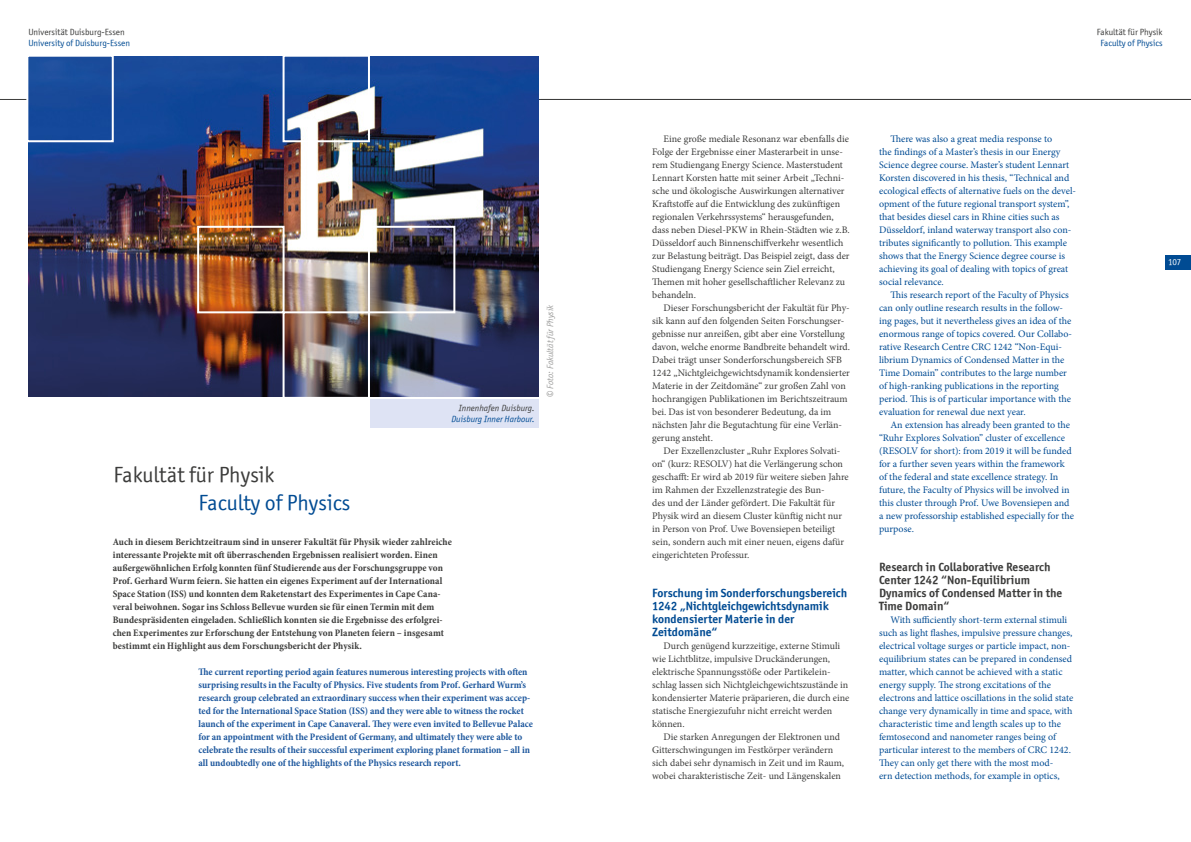
<style>
.page{position:relative;width:1191px;height:842px;background:#fff}
.page>*{position:absolute;margin:0;border:0;box-sizing:border-box;transform-origin:0 0}
.t1{font:22px "Officina Sans ITCTT Book";color:#3c3c3b}
.t2{font:22px "Officina Sans ITCTT Book";color:#004b93}
.t3{font:12px/13px "Officina Sans ITCTT Bold";color:#004b93}
.t4{font:12px/13px "Officina Sans ITCTT Bold";color:#3c3c3b}
.t5{font:10px/13px "Minion Pro";color:#004b93}
.t6{font:10px/13px "Minion Pro";color:#3c3c3b}
.t7{font:700 condensed 10px/13px "Minion Pro";letter-spacing:.005em;color:#3c3c3b}
.t8{font:700 condensed 10px/13px "Minion Pro";color:#1d579d}
.t9{font:9px "Officina Sans ITCTT Book";color:#3c3c3b}
.t10{font:9px "Officina Sans ITCTT Book";color:#004b93}
.t11{font:italic 9px "Officina Sans ITCTT Book";color:#9d9d9c}
.t12{font:italic 9px "Officina Sans ITCTT Book";color:#004b93}
.t13{font:italic 9px "Officina Sans ITCTT Book";color:#3c3c3b}
.t14{font:9px "Officina Sans ITCTT Book";color:#fff}
.s1{font-style:normal}
</style>
<div class="page">
<div style="left:370px;top:399px;width:169px;height:28px;background:#dee3f4"></div>
<div style="left:1164px;top:255px;width:27px;height:14px;background:#004b93"></div>
<hr style="left:541px;top:99px;width:650px;height:1px;background:#3c3c3b">
<hr style="left:0;top:99px;width:595px;height:1px;background:#3c3c3b">
<img style="left:28px;top:57px;width:511px;height:340px">
<div style="left:26px;top:55px;width:88px;height:87px;border:2px solid #fff"></div>
<div style="left:197px;top:226px;width:87px;height:87px;border:2px solid #fff"></div>
<div style="left:282px;top:55px;width:88px;height:87px;border:2px solid #fff"></div>
<div style="left:282px;top:311px;width:88px;height:88px;border:2px solid #fff"></div>
<div style="left:368px;top:226px;width:87px;height:87px;border:2px solid #fff"></div>
<p class="t9" style="left:28px;top:27px;width:98px">Universität Duisburg-Essen</p>
<p class="t10" style="left:28px;top:38px;width:103px">University of Duisburg-Essen</p>
<p class="t13" style="left:459px;top:403px;width:77px">Innenhafen Duisburg.</p>
<p class="t12" style="left:451px;top:414px;width:85px">Duisburg Inner Harbour.</p>
<p class="t11" style="left:545px;top:397px;width:93px;rotate:-90deg"><span class="s1">©</span> Foto: Fakultät für Physik</p>
<h1 class="t1" style="left:113px;top:462px;width:162px">Fakultät für Physik</h1>
<h1 class="t2" style="left:198px;top:490px;width:153px">Faculty of Physics</h1>
<p class="t7" style="left:113px;top:535px;width:340px">Auch in diesem Berichtzeitraum sind in unserer Fakultät für Physik wieder zahlreiche interessante Projekte mit oft überraschenden Ergebnissen realisiert worden. Einen außergewöhnlichen Erfolg konnten fünf Studierende aus der Forschungsgruppe von Prof. Gerhard Wurm feiern. Sie hatten ein eigenes Experiment auf der International Space Station (ISS) und konnten dem Raketenstart des Experimentes in Cape Cana&shy;veral beiwohnen. Sogar ins Schloss Bellevue wurden sie für einen Termin mit dem Bundespräsidenten eingeladen. Schließlich konnten sie die Ergebnisse des erfolgrei&shy;chen Experimentes zur Erforschung der Entstehung von Planeten feiern – insgesamt bestimmt ein Highlight aus dem Forschungsbericht der Physik.</p>
<p class="t8" style="left:198px;top:665px;width:336px">The current reporting period again features numerous interesting projects with often surprising results in the Faculty of Physics. Five students from Prof. Gerhard Wurm’s research group celebrated an extraordinary success when their experiment was accep&shy;ted for the International Space Station (ISS) and they were able to witness the rocket launch of the experiment in Cape Canaveral. They were even invited to Bellevue Palace for an appointment with the President of Germany, and ultimately they were able to celebrate the results of their successful experiment exploring planet formation – all in all undoubtedly one of the highlights of the Physics research report.</p>
<p class="t9" style="left:1096px;top:27px;width:67px">Fakultät für Physik</p>
<p class="t10" style="left:1100px;top:38px;width:64px">Faculty of Physics</p>
<p class="t6" style="left:652px;top:132px;width:199px;text-indent:11px">Eine große mediale Resonanz war ebenfalls die Folge der Ergebnisse einer Masterarbeit in unse&shy;rem Studiengang Energy Science. Masterstudent Lennart Korsten hatte mit seiner Arbeit „Techni&shy;sche und ökologische Auswirkungen alternativer Kraftstoffe auf die Entwicklung des zukünftigen regionalen Verkehrssystems“ herausgefunden, dass neben Diesel-PKW in Rhein-Städten wie z.B.<br>Düsseldorf auch Binnenschiffverkehr wesentlich zur Belastung beiträgt. Das Beispiel zeigt, dass der Studiengang Energy Science sein Ziel erreicht, Themen mit hoher gesellschaftlicher Relevanz zu behandeln.</p>
<p class="t6" style="left:652px;top:301px;width:199px;text-indent:11px">Dieser Forschungsbericht der Fakultät für Phy&shy;sik kann auf den folgenden Seiten Forschungser&shy;gebnisse nur anreißen, gibt aber eine Vorstellung davon, welche enorme Bandbreite behandelt wird.<br>Dabei trägt unser Sonderforschungsbereich SFB 1242 „Nichtgleichgewichtsdynamik kondensierter Materie in der Zeitdomäne“ zur großen Zahl von hochrangigen Publikationen im Berichtszeitraum bei. Das ist von besonderer Bedeutung, da im nächsten Jahr die Begutachtung für eine Verlän&shy;gerung ansteht.</p>
<p class="t6" style="left:652px;top:444px;width:198px;text-indent:11px">Der Exzellenzcluster „Ruhr Explores Solvati&shy;on“ (kurz: RESOLV) hat die Verlängerung schon geschafft: Er wird ab 2019 für weitere sieben Jahre im Rahmen der Exzellenzstrategie des Bun-<br>des und der Länder gefördert. Die Fakultät für Physik wird an diesem Cluster künftig nicht nur in Person von Prof. Uwe Bovensiepen beteiligt sein, sondern auch mit einer neuen, eigens dafür eingerichteten Professur.</p>
<p class="t3" style="left:652px;top:586px;width:196px">Forschung im Sonderforschungsbereich<br>1242 „Nichtgleichgewichtsdynamik kondensierter Materie in der<br>Zeitdomäne“</p>
<p class="t6" style="left:652px;top:639px;width:199px;text-indent:11px">Durch genügend kurzzeitige, externe Stimuli wie Lichtblitze, impulsive Druckänderungen, elektrische Spannungsstöße oder Partikelein&shy;schlag lassen sich Nichtgleichgewichtszustände in kondensierter Materie präparieren, die durch eine statische Energiezufuhr nicht erreicht werden können.</p>
<p class="t6" style="left:652px;top:730px;width:193px;text-indent:11px">Die starken Anregungen der Elektronen und Gitterschwingungen im Festkörper verändern sich dabei sehr dynamisch in Zeit und im Raum, wobei charakteristische Zeit- und Längenskalen</p>
<p class="t5" style="left:879px;top:132px;width:199px;text-indent:11px">There was also a great media response to<br>the findings of a Master’s thesis in our Energy Science degree course. Master’s student Lennart Korsten discovered in his thesis, “Technical and ecological effects of alternative fuels on the devel&shy;opment of the future regional transport system”, that besides diesel cars in Rhine cities such as Düsseldorf, inland waterway transport also con&shy;tributes significantly to pollution. This example shows that the Energy Science degree course is achieving its goal of dealing with topics of great social relevance.</p>
<p class="t5" style="left:879px;top:288px;width:195px;text-indent:11px">This research report of the Faculty of Physics can only outline research results in the follow&shy;ing pages, but it nevertheless gives an idea of the enormous range of topics covered. Our Collabo&shy;rative Research Centre CRC 1242 “Non-Equi&shy;librium Dynamics of Condensed Matter in the Time Domain” contributes to the large number of high-ranking publications in the reporting period. This is of particular importance with the evaluation for renewal due next year.</p>
<p class="t5" style="left:879px;top:418px;width:196px;text-indent:11px">An extension has already been granted to the “Ruhr Explores Solvation” cluster of excellence (RESOLV for short): from 2019 it will be funded for a further seven years within the framework of the federal and state excellence strategy. In future, the Faculty of Physics will be involved in this cluster through Prof. Uwe Bovensiepen and a new professorship established especially for the purpose.</p>
<p class="t4" style="left:879px;top:560px;width:185px">Research in Collaborative Research<br>Center 1242 “Non-Equilibrium<br>Dynamics of Condensed Matter in the<br>Time Domain“</p>
<p class="t5" style="left:879px;top:613px;width:196px;text-indent:11px">With sufficiently short-term external stimuli such as light flashes, impulsive pressure changes, electrical voltage surges or particle impact, non&shy;equilibrium states can be prepared in condensed matter, which cannot be achieved with a static energy supply. The strong excitations of the electrons and lattice oscillations in the solid state change very dynamically in time and space, with characteristic time and length scales up to the femtosecond and nanometer ranges being of particular interest to the members of CRC 1242.<br>They can only get there with the most mod-<br>ern detection methods, for example in optics,</p>
<p class="t14" style="left:1168px;top:257px;width:14px">107</p>
</div>
